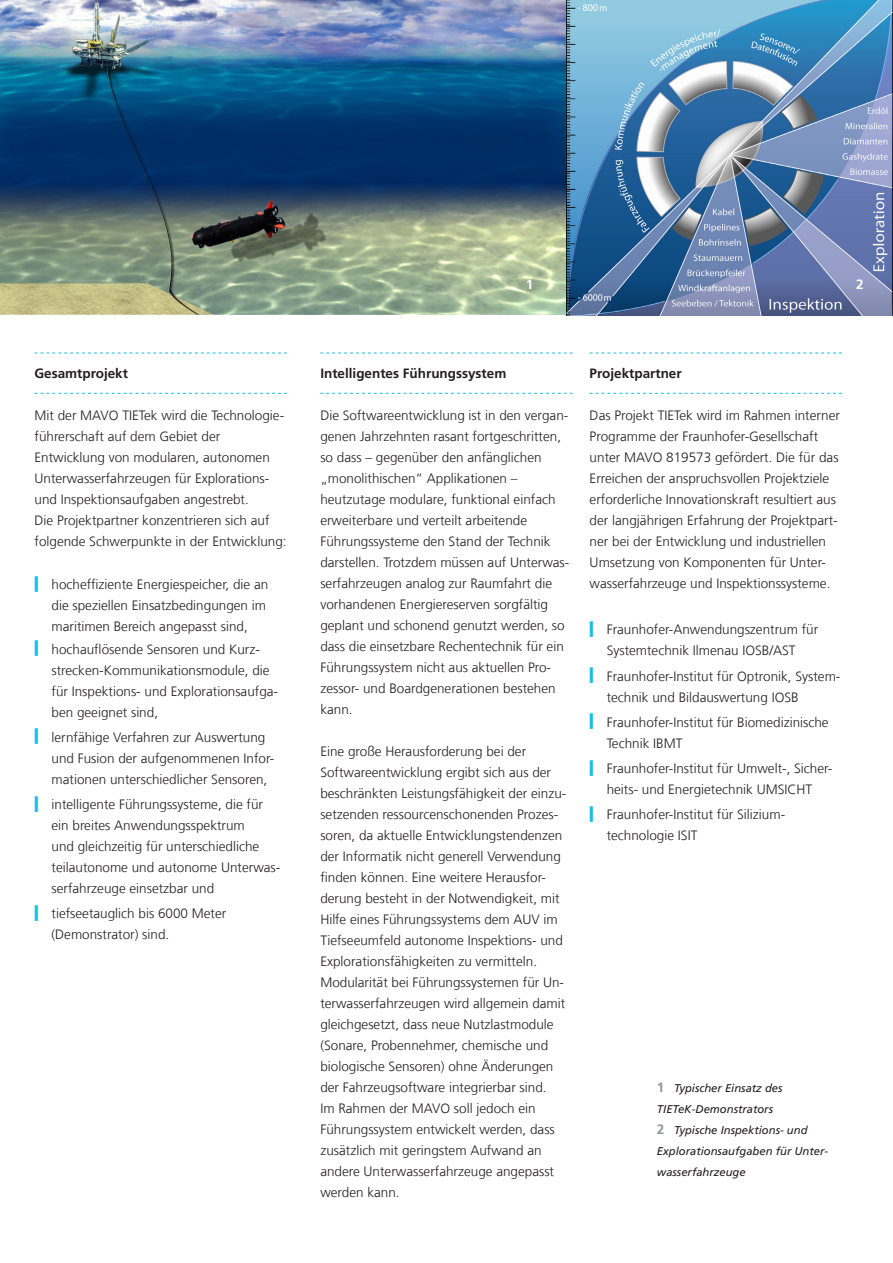
<style>
.page{position:relative;width:893px;height:1263px;background:#fff}
.page>*{position:absolute;margin:0;border:0;box-sizing:border-box;transform-origin:0 0}
._06_Fließtext{font:300 13.5px/21px "Frutiger LT Com";color:#231f20}
.Aufzaehlung2{font:300 13.5px/21px "Frutiger LT Com";color:#231f20}
._11_Zwischenüberschr{font:700 13.5px "Frutiger LT Com";color:#231f20}
.t1{font:700 13.5px "Frutiger LT Com";color:#fff}
._05_Marginalie_Bildu{font:italic 11.25px/21px "Frutiger LT Com";color:#231f20}
.s1{font-weight:700;font-style:normal;font-size:13.5px;color:#939598}
</style>
<div class="page">
<img style="left:0;top:0;width:567px;height:315px">
<svg style="left:590px;top:353px;width:252px;height:1px"></svg>
<svg style="left:590px;top:393px;width:252px;height:1px"></svg>
<svg style="left:320px;top:353px;width:253px;height:1px"></svg>
<svg style="left:320px;top:393px;width:253px;height:1px"></svg>
<img style="left:567px;top:0;width:326px;height:315px">
<svg style="left:35px;top:353px;width:252px;height:1px"></svg>
<svg style="left:35px;top:393px;width:252px;height:1px"></svg>
<p class="_11_Zwischenüberschr" style="left:35px;top:365px;width:95px">Gesamtprojekt</p>
<p class="_06_Fließtext" style="left:35px;top:405px;width:251px">Mit der MAVO TIETek wird die Technologie&shy;führerschaft auf dem Gebiet der</p>
<p class="_06_Fließtext" style="left:35px;top:447px;width:237px">Entwicklung von modularen, autonomen<br>Unterwasserfahrzeugen für Explorations-</p>
<p class="_06_Fließtext" style="left:35px;top:489px;width:254px">und Inspektionsaufgaben angestrebt.<br>Die Projektpartner konzentrieren sich auf folgende Schwerpunkte in der Entwicklung:</p>
<p class="Aufzaehlung2" style="left:52px;top:574px;width:218px">hocheffiziente Energiespeicher, die an die speziellen Einsatzbedingungen im maritimen Bereich angepasst sind,</p>
<p class="Aufzaehlung2" style="left:52px;top:638px;width:228px">hochauflösende Sensoren und Kurz&shy;strecken-Kommunikationsmodule, die für Inspektions- und Explorationsaufga&shy;ben geeignet sind,</p>
<p class="Aufzaehlung2" style="left:52px;top:727px;width:224px">lernfähige Verfahren zur Auswertung und Fusion der aufgenommenen Infor&shy;mationen unterschiedlicher Sensoren,</p>
<p class="Aufzaehlung2" style="left:52px;top:794px;width:230px">intelligente Führungssysteme, die für ein breites Anwendungsspektrum<br>und gleichzeitig für unterschiedliche teilautonome und autonome Unterwas&shy;serfahrzeuge einsetzbar und</p>
<p class="Aufzaehlung2" style="left:52px;top:903px;width:176px">tiefseetauglich bis 6000 Meter (Demonstrator) sind.</p>
<p class="t1" style="left:526px;top:277px;width:9px">1</p>
<p class="t1" style="left:856px;top:277px;width:9px">2</p>
<p class="_11_Zwischenüberschr" style="left:320px;top:365px;width:188px">Intelligentes Führungssystem</p>
<p class="_06_Fließtext" style="left:320px;top:405px;width:251px">Die Softwareentwicklung ist in den vergan&shy;genen Jahrzehnten rasant fortgeschritten, so dass – gegenüber den anfänglichen „monolithischen“ Applikationen – heutzutage modulare, funktional einfach erweiterbare und verteilt arbeitende Führungssysteme den Stand der Technik darstellen. Trotzdem müssen auf Unterwas&shy;serfahrzeugen analog zur Raumfahrt die vorhandenen Energiereserven sorgfältig geplant und schonend genutzt werden, so dass die einsetzbare Rechentechnik für ein Führungssystem nicht aus aktuellen Pro&shy;zessor- und Boardgenerationen bestehen kann.</p>
<p class="_06_Fließtext" style="left:320px;top:741px;width:248px">Eine große Herausforderung bei der Softwareentwicklung ergibt sich aus der beschränkten Leistungsfähigkeit der einzu&shy;setzenden ressourcenschonenden Prozes&shy;soren, da aktuelle Entwicklungstendenzen der Informatik nicht generell Verwendung finden können. Eine weitere Herausfor&shy;derung besteht in der Notwendigkeit, mit Hilfe eines Führungssystems dem AUV im Tiefseeumfeld autonome Inspektions- und Explorationsfähigkeiten zu vermitteln.</p>
<p class="_06_Fließtext" style="left:320px;top:972px;width:247px">Modularität bei Führungssystemen für Un&shy;terwasserfahrzeugen wird allgemein damit gleichgesetzt, dass neue Nutzlastmodule (Sonare, Probennehmer, chemische und biologische Sensoren) ohne Änderungen der Fahrzeugsoftware integrierbar sind.<br>Im Rahmen der MAVO soll jedoch ein Führungssystem entwickelt werden, dass zusätzlich mit geringstem Aufwand an andere Unterwasserfahrzeuge angepasst werden kann.</p>
<p class="_11_Zwischenüberschr" style="left:590px;top:365px;width:94px">Projektpartner</p>
<p class="_06_Fließtext" style="left:590px;top:405px;width:252px">Das Projekt TIETek wird im Rahmen interner Programme der Fraunhofer-Gesellschaft unter MAVO 819573 gefördert. Die für das Erreichen der anspruchsvollen Projektziele erforderliche Innovationskraft resultiert aus der langjährigen Erfahrung der Projektpart&shy;ner bei der Entwicklung und industriellen Umsetzung von Komponenten für Unter&shy;wasserfahrzeuge und Inspektionssysteme.</p>
<p class="Aufzaehlung2" style="left:607px;top:619px;width:213px">Fraunhofer-Anwendungszentrum für<br>Systemtechnik Ilmenau IOSB/AST</p>
<p class="Aufzaehlung2" style="left:607px;top:665px;width:235px">Fraunhofer-Institut für Optronik, System&shy;technik und Bildauswertung IOSB</p>
<p class="Aufzaehlung2" style="left:607px;top:712px;width:224px">Fraunhofer-Institut für Biomedizinische<br>Technik IBMT</p>
<p class="Aufzaehlung2" style="left:607px;top:758px;width:227px">Fraunhofer-Institut für Umwelt-, Sicher&shy;heits- und Energietechnik UMSICHT</p>
<p class="Aufzaehlung2" style="left:607px;top:804px;width:180px">Fraunhofer-Institut für Silizium&shy;technologie ISIT</p>
<p class="_05_Marginalie_Bildu" style="left:657px;top:1078px;width:127px"><span class="s1">1</span> Typischer Einsatz des</p>
<p class="_05_Marginalie_Bildu" style="left:657px;top:1099px;width:118px">TIETeK-Demonstrators</p>
<p class="_05_Marginalie_Bildu" style="left:657px;top:1120px;width:152px"><span class="s1">2</span> Typische Inspektions- und</p>
<p class="_05_Marginalie_Bildu" style="left:657px;top:1141px;width:173px">Explorationsaufgaben für Unter&shy;wasserfahrzeuge</p>
</div>
